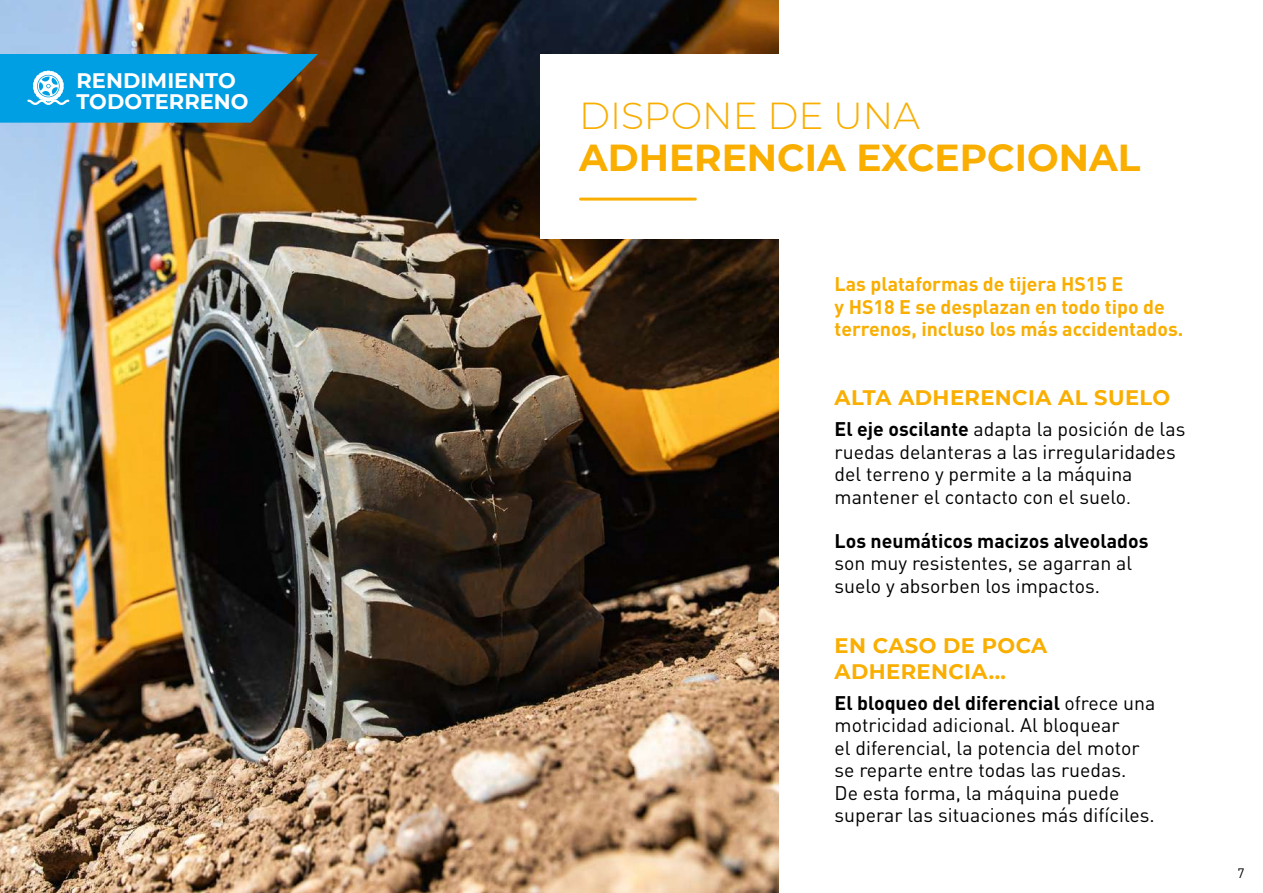
<style>
.page{position:relative;width:1263px;height:893px;background:#fff}
.page>*{position:absolute;margin:0;border:0;box-sizing:border-box;transform-origin:0 0}
.t1{font:700 37.5px "Montserrat";color:#f9ae00}
.t2{font:300 37.5px "Montserrat";color:#f9ae00}
.t3{font:700 21px/25.2px "Montserrat";letter-spacing:.02em;color:#f9ae00}
.t4{font:700 21px/21px "Montserrat";color:#fff}
.t5{font:19.5px/22.5px "DIN Pro";color:#000}
.t6{font:700 19.5px/22.5px "DIN Pro";color:#f9ae00}
.t7{font:700 19.5px "DIN Pro";color:#000}
.t8{font:13.5px "DIN Pro";color:#000}
.s1{font-weight:700}
.s2{font-size:18px}
</style>
<div class="page">
<img style="left:0;top:0;width:779px;height:893px">
<div style="left:541px;top:54px;width:715px;height:185px;background:#fff"></div>
<hr style="left:580px;top:198px;width:115px;height:3px;background:#f9ae00">
<svg style="left:0;top:54px;width:318px;height:69px;background:#1396cb"></svg>
<p class="t4" style="left:77px;top:69px;width:174px">RENDIMIENTO<br>TODOTERRENO</p>
<h1 class="t2" style="left:579px;top:90px;width:342px">DISPONE DE UNA</h1>
<h1 class="t1" style="left:579px;top:130px;width:563px">ADHERENCIA EXCEPCIONAL</h1>
<p class="t6" style="left:834px;top:272px;width:350px">Las plataformas de tijera HS15 E<br>y HS18 E se desplazan en todo tipo de terrenos, incluso los más accidentados.</p>
<p class="t3" style="left:834px;top:384px;width:337px">ALTA ADHERENCIA AL SUELO</p>
<p class="t5" style="left:834px;top:417px;width:352px"><span class="s1">El eje oscilante</span> adapta la posición de las ruedas delanteras a las irregularidades del terreno y permite a la máquina mantener el contacto con el suelo<span class="s2">.</span></p>
<p class="t7" style="left:834px;top:528px;width:315px">Los neumáticos macizos alveolados</p>
<p class="t5" style="left:834px;top:551px;width:299px">son muy resistentes, se agarran al suelo y absorben los impactos.</p>
<p class="t3" style="left:834px;top:632px;width:214px">EN CASO DE POCA<br>ADHERENCIA...</p>
<p class="t5" style="left:834px;top:690px;width:322px"><span class="s1">El bloqueo del diferencial</span> ofrece una motricidad adicional. Al bloquear<br>el diferencial, la potencia del motor se reparte entre todas las ruedas.<br>De esta forma, la máquina puede superar las situaciones más difíciles.</p>
<p class="t8" style="left:1237px;top:864px;width:9px">7</p>
</div>
